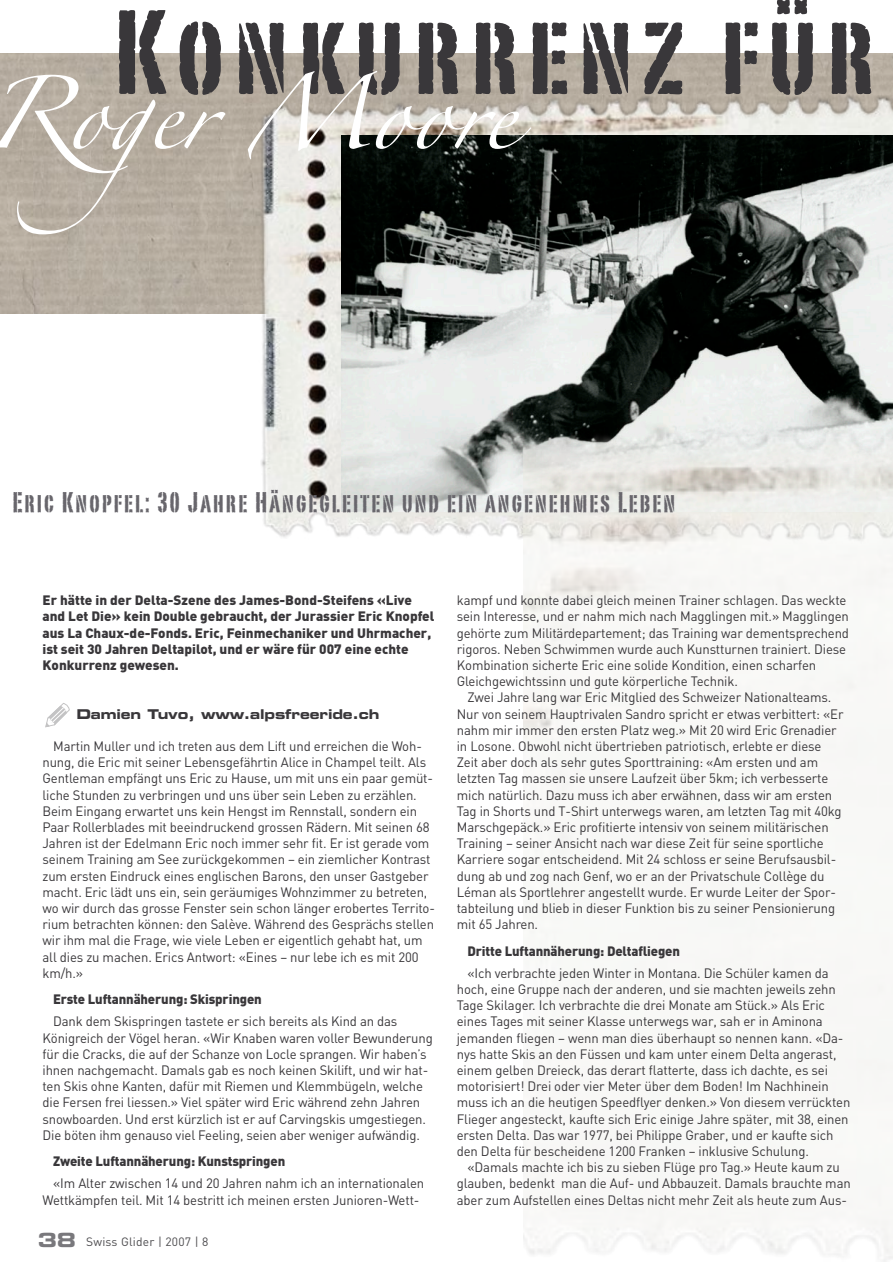
<style>
.page{position:relative;width:893px;height:1263px;background:#fff}
.page>*{position:absolute;margin:0;border:0;box-sizing:border-box;transform-origin:0 0}
.Titel_3_Eurostyle{font:117.6px "Portago ITCTT";letter-spacing:.08em;color:#39373a;scale:1.06 1}
.Titel_Spezial__Zapfino{font:65.7px "Zapfino";color:#fff}
.Zwischentitel_d{font:27.9px "Portago ITCTT";letter-spacing:.08em;color:#68666c}
.Pagina_rechtsbündig{font:19.5px "Eurostile Bold Extended Two";color:#79787c}
.lauftext_deutsch_miteinzug{font:13.5px/16.2px "DIN";letter-spacing:-.01em;color:#39373a}
.einleitung_d{font:900 13.5px/16.2px "DIN";color:#39373a}
.Zwischentitel_d-2{font:900 13.5px "DIN";letter-spacing:-.01em;color:#39373a}
.Autor__Foto_Text_Eurostyle{font:13.5px "Eurostile Bold Extended Two";letter-spacing:-.01em;color:#39373a}
.Pagina_Beschrieb__swissglider__07{font:12px "DIN";letter-spacing:.02em;color:#4d4c4f}
</style>
<div class="page">
<svg style="left:45px;top:703px;width:25px;height:24px"></svg>
<img style="left:0;top:53px;width:893px;height:260px">
<img style="left:240px;top:83px;width:653px;height:456px">
<img style="left:342px;top:135px;width:551px;height:377px">
<img style="left:523px;top:390px;width:370px;height:872px">
<p class="Titel_3_Eurostyle" style="left:113px;top:-21px;width:719px">Konkurrenz für</p>
<p class="Titel_Spezial__Zapfino" style="left:-18px;top:87px;width:534px">Roger Moore</p>
<p class="Zwischentitel_d" style="left:12px;top:484px;width:664px">Eric Knopfel: 30 Jahre Hängegleiten und ein angenehmes Leben</p>
<p class="einleitung_d" style="left:43px;top:591px;width:393px">Er hätte in der Delta-Szene des James-Bond-Steifens «Live and Let Die» kein Double gebraucht, der Jurassier Eric Knopfel aus La Chaux-de-Fonds. Eric, Feinmechaniker und Uhrmacher, ist seit 30 Jahren Deltapilot, und er wäre für 007 eine echte Konkurrenz gewesen.</p>
<p class="Autor__Foto_Text_Eurostyle" style="left:77px;top:704px;width:304px">Damien Tuvo, www.alpsfreeride.ch</p>
<p class="lauftext_deutsch_miteinzug" style="left:43px;top:738px;width:394px;text-indent:11px">Martin Muller und ich treten aus dem Lift und erreichen die Woh&shy;nung, die Eric mit seiner Lebensgefährtin Alice in Champel teilt. Als Gentleman empfängt uns Eric zu Hause, um mit uns ein paar gemüt&shy;liche Stunden zu verbringen und uns über sein Leben zu erzählen.<br>Beim Eingang erwartet uns kein Hengst im Rennstall, sondern ein Paar Rollerblades mit beeindruckend grossen Rädern. Mit seinen 68<br>Jahren ist der Edelmann Eric noch immer sehr fit. Er ist gerade vom seinem Training am See zurückgekommen – ein ziemlicher Kontrast zum ersten Eindruck eines englischen Barons, den unser Gastgeber macht. Eric lädt uns ein, sein geräumiges Wohnzimmer zu betreten, wo wir durch das grosse Fenster sein schon länger erobertes Territo&shy;rium betrachten können: den Salève. Während des Gesprächs stellen wir ihm mal die Frage, wie viele Leben er eigentlich gehabt hat, um all dies zu machen. Erics Antwort: «Eines – nur lebe ich es mit 200 km/h.»</p>
<p class="Zwischentitel_d-2" style="left:53px;top:990px;width:210px">Erste Luftannäherung: Skispringen</p>
<p class="lauftext_deutsch_miteinzug" style="left:43px;top:1013px;width:392px;text-indent:11px">Dank dem Skispringen tastete er sich bereits als Kind an das Königreich der Vögel heran. «Wir Knaben waren voller Bewunderung für die Cracks, die auf der Schanze von Locle sprangen. Wir haben’s ihnen nachgemacht. Damals gab es noch keinen Skilift, und wir hat&shy;ten Skis ohne Kanten, dafür mit Riemen und Klemmbügeln, welche die Fersen frei liessen.» Viel später wird Eric während zehn Jahren snowboarden. Und erst kürzlich ist er auf Carvingskis umgestiegen.<br>Die böten ihm genauso viel Feeling, seien aber weniger aufwändig.</p>
<p class="Zwischentitel_d-2" style="left:53px;top:1152px;width:234px">Zweite Luftannäherung: Kunstspringen</p>
<p class="lauftext_deutsch_miteinzug" style="left:43px;top:1175px;width:383px;text-indent:11px">«Im Alter zwischen 14 und 20 Jahren nahm ich an internationalen<br>Wettkämpfen teil. Mit 14 bestritt ich meinen ersten Junioren-Wett-</p>
<p class="Pagina_rechtsbündig" style="left:38px;top:1226px;width:40px">38</p>
<p class="Pagina_Beschrieb__swissglider__07" style="left:86px;top:1234px;width:124px">Swiss Glider | 2007 | 8</p>
<p class="lauftext_deutsch_miteinzug" style="left:457px;top:592px;width:394px">kampf und konnte dabei gleich meinen Trainer schlagen. Das weckte sein Interesse, und er nahm mich nach Magglingen mit.» Magglingen gehörte zum Militärdepartement; das Training war dementsprechend rigoros. Neben Schwimmen wurde auch Kunstturnen trainiert. Diese Kombination sicherte Eric eine solide Kondition, einen scharfen Gleichgewichtssinn und gute körperliche Technik.</p>
<p class="lauftext_deutsch_miteinzug" style="left:457px;top:689px;width:388px;text-indent:11px">Zwei Jahre lang war Eric Mitglied des Schweizer Nationalteams.<br>Nur von seinem Hauptrivalen Sandro spricht er etwas verbittert: «Er nahm mir immer den ersten Platz weg.» Mit 20 wird Eric Grenadier in Losone. Obwohl nicht übertrieben patriotisch, erlebte er diese Zeit aber doch als sehr gutes Sporttraining: «Am ersten und am letzten Tag massen sie unsere Laufzeit über 5km; ich verbesserte mich natürlich. Dazu muss ich aber erwähnen, dass wir am ersten Tag in Shorts und T-Shirt unterwegs waren, am letzten Tag mit 40kg Marschgepäck.» Eric profitierte intensiv von seinem militärischen Training – seiner Ansicht nach war diese Zeit für seine sportliche Karriere sogar entscheidend. Mit 24 schloss er seine Berufsausbil&shy;dung ab und zog nach Genf, wo er an der Privatschule Collège du Léman als Sportlehrer angestellt wurde. Er wurde Leiter der Spor&shy;tabteilung und blieb in dieser Funktion bis zu seiner Pensionierung mit 65 Jahren.</p>
<p class="Zwischentitel_d-2" style="left:467px;top:942px;width:214px">Dritte Luftannäherung: Deltafliegen</p>
<p class="lauftext_deutsch_miteinzug" style="left:457px;top:964px;width:395px;text-indent:11px">«Ich verbrachte jeden Winter in Montana. Die Schüler kamen da hoch, eine Gruppe nach der anderen, und sie machten jeweils zehn Tage Skilager. Ich verbrachte die drei Monate am Stück.» Als Eric eines Tages mit seiner Klasse unterwegs war, sah er in Aminona jemanden fliegen – wenn man dies überhaupt so nennen kann. «Da&shy;nys hatte Skis an den Füssen und kam unter einem Delta angerast, einem gelben Dreieck, das derart flatterte, dass ich dachte, es sei motorisiert! Drei oder vier Meter über dem Boden! Im Nachhinein muss ich an die heutigen Speedflyer denken.» Von diesem verrückten Flieger angesteckt, kaufte sich Eric einige Jahre später, mit 38, einen ersten Delta. Das war 1977, bei Philippe Graber, und er kaufte sich den Delta für bescheidene 1200 Franken – inklusive Schulung.</p>
<p class="lauftext_deutsch_miteinzug" style="left:457px;top:1159px;width:395px;text-align:center">«Damals machte ich bis zu sieben Flüge pro Tag.» Heute kaum zu glauben, bedenkt man die Auf- und Abbauzeit. Damals brauchte man aber zum Aufstellen eines Deltas nicht mehr Zeit als heute zum Aus-</p>
</div>
